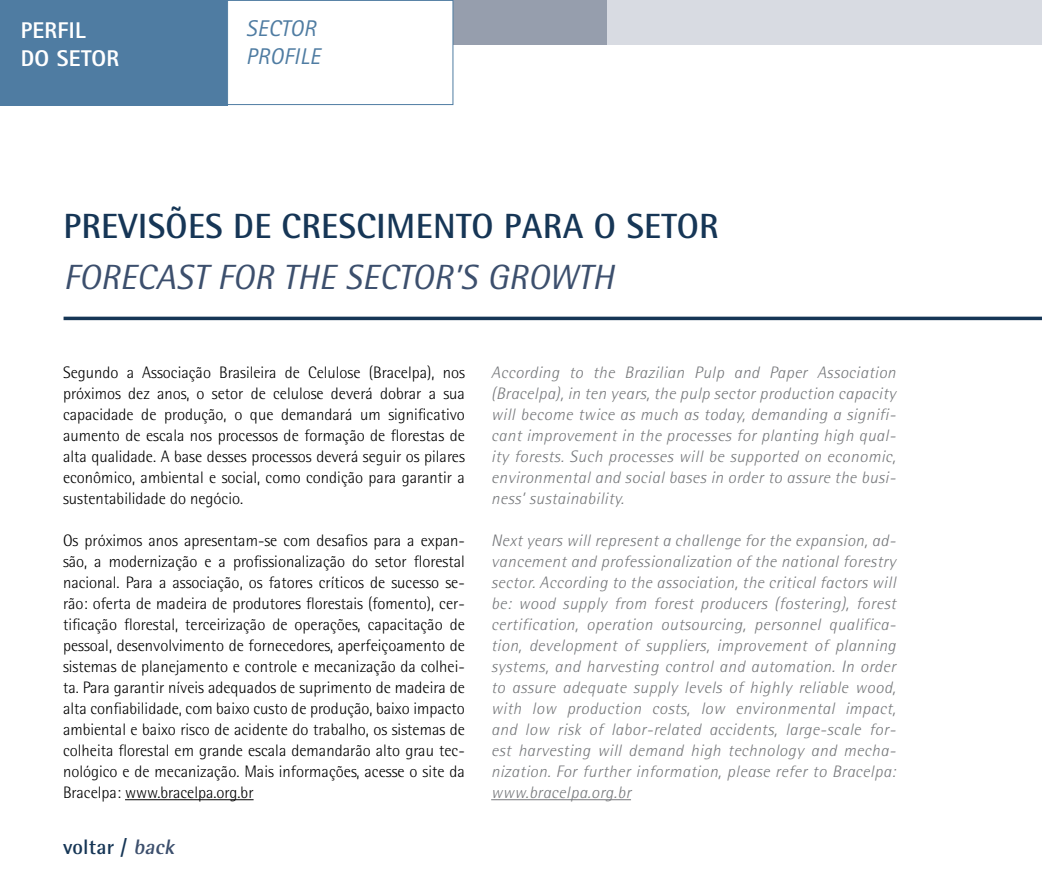
<style>
.page{position:relative;width:1042px;height:893px;background:#fff}
.page>*{position:absolute;margin:0;border:0;box-sizing:border-box;transform-origin:0 0}
.t1{font:700 35px "Rotis Semi Sans";letter-spacing:.01em;color:#163656}
.t2{font:italic 35px "Rotis Semi Sans";letter-spacing:.01em;color:#3c4f6d}
.t3{font:italic 22.75px/28px "Rotis Sans Serif";letter-spacing:.015em;color:#4f7ca2}
.t4{font:800 22.75px/28px "Rotis Sans Serif";letter-spacing:.015em;color:#fff}
.t5{font:700 21px "Rotis Semi Sans";color:#163656}
.t6{font:300 16.62px/21px "Rotis Semi Sans";color:#000;text-align:justify}
.t7{font:italic 300 16.62px/21px "Rotis Semi Sans";letter-spacing:.025em;color:#76787b;text-align:justify}
.s1{font-style:italic;color:#3c4f6d}
</style>
<div class="page">
<div style="left:542px;top:0;width:500px;height:45px;background:#d8dbe2"></div>
<div style="left:248px;top:0;width:359px;height:45px;background:#969ead"></div>
<hr style="left:64px;top:317px;width:978px;height:3px;background:#163656">
<hr style="left:125px;top:799px;width:129px;height:1px;background:#000">
<hr style="left:491px;top:799px;width:140px;height:1px;background:#76787b">
<div style="left:0;top:0;width:227px;height:105px;background:#4f7ca2"></div>
<div style="left:228px;top:0;width:225px;height:105px;background:#fff"></div>
<div style="left:227px;top:0;width:226px;height:105px;border:1px solid #4f7ca2"></div>
<h2 class="t4" style="left:21px;top:16px;width:98px">PERFIL<br>DO SETOR</h2>
<h2 class="t3" style="left:246px;top:15px;width:76px">SECTOR<br>PROFILE</h2>
<h1 class="t1" style="left:64px;top:205px;width:656px">PREVISÕES DE CRESCIMENTO PARA O SETOR</h1>
<h1 class="t2" style="left:64px;top:256px;width:551px">FORECAST FOR THE SECTOR’S GROWTH</h1>
<p class="t6" style="left:63px;top:362px;width:403px">Segundo a Associação Brasileira de Celulose (Bracelpa), nos próximos dez anos, o setor de celulose deverá dobrar a sua capacidade de produção, o que demandará um significativo aumento de escala nos processos de formação de florestas de alta qualidade. A base desses processos deverá seguir os pilares econômico, ambiental e social, como condição para garantir a sustentabilidade do negócio.</p>
<p class="t6" style="left:63px;top:530px;width:403px">Os próximos anos apresentam-se com desafios para a expan&shy;são, a modernização e a profissionalização do setor florestal nacional. Para a associação, os fatores críticos de sucesso se&shy;rão: oferta de madeira de produtores florestais (fomento), cer&shy;tificação florestal, terceirização de operações, capacitação de pessoal, desenvolvimento de fornecedores, aperfeiçoamento de sistemas de planejamento e controle e mecanização da colhei&shy;ta. Para garantir níveis adequados de suprimento de madeira de alta confiabilidade, com baixo custo de produção, baixo impacto ambiental e baixo risco de acidente do trabalho, os sistemas de colheita florestal em grande escala demandarão alto grau tec&shy;nológico e de mecanização. Mais informações, acesse o site da Bracelpa: www.bracelpa.org.br</p>
<p class="t5" style="left:63px;top:834px;width:117px">VOLTAR / <span class="s1">back</span></p>
<p class="t7" style="left:491px;top:362px;width:406px">According to the Brazilian Pulp and Paper Association (Bracelpa), in ten years, the pulp sector production capacity will become twice as much as today, demanding a signifi&shy;cant improvement in the processes for planting high qual&shy;ity forests. Such processes will be supported on economic, environmental and social bases in order to assure the busi&shy;ness’ sustainability.</p>
<p class="t7" style="left:491px;top:530px;width:406px">Next years will represent a challenge for the expansion, ad&shy;vancement and professionalization of the national forestry sector. According to the association, the critical factors will be: wood supply from forest producers (fostering), forest certification, operation outsourcing, personnel qualifica&shy;tion, development of suppliers, improvement of planning systems, and harvesting control and automation. In order to assure adequate supply levels of highly reliable wood, with low production costs, low environmental impact, and low risk of labor-related accidents, large-scale for&shy;est harvesting will demand high technology and mecha&shy;nization. For further information, please refer to Bracelpa: www.bracelpa.org.br</p>
</div>
